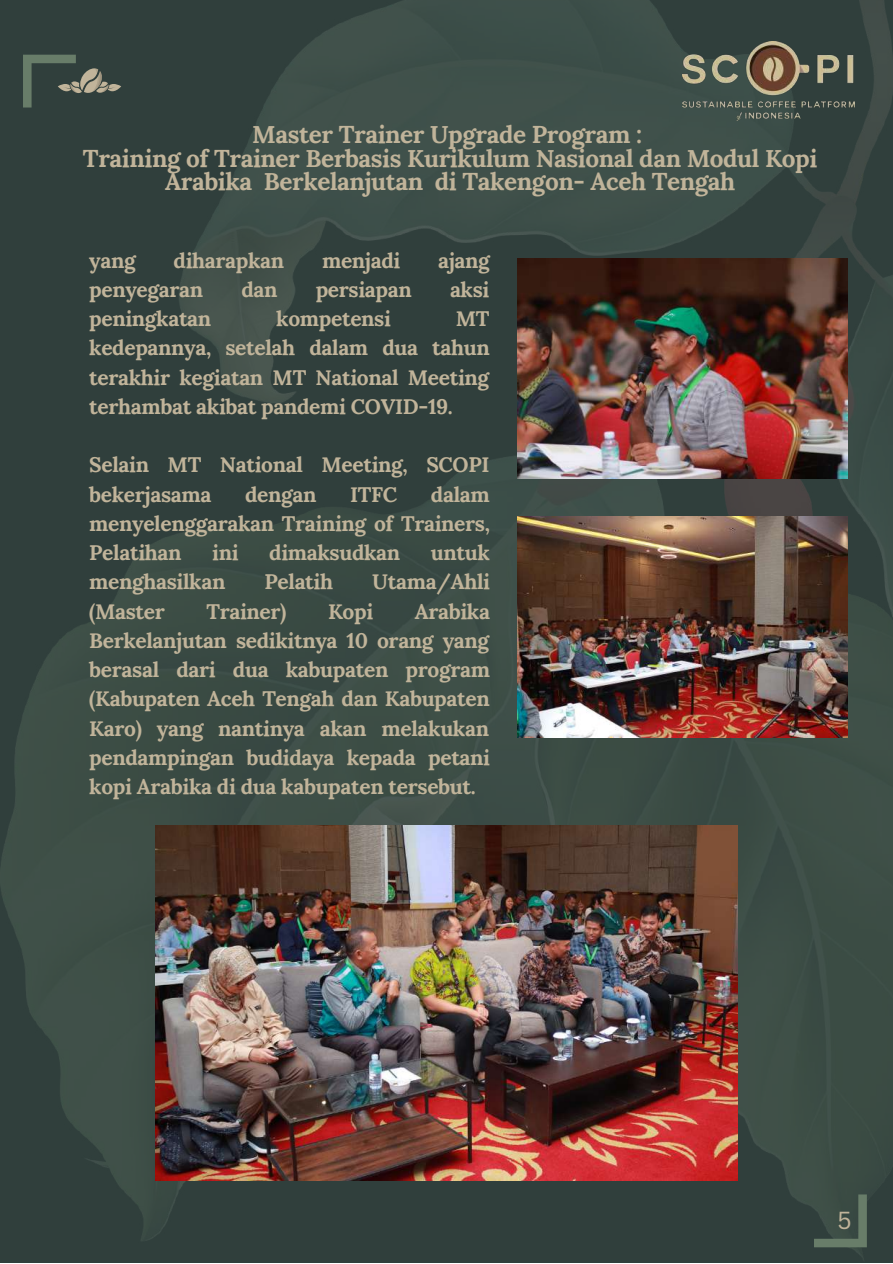
<style>
.page{position:relative;width:893px;height:1264px;background:#fff}
.page>*{position:absolute;margin:0;border:0;box-sizing:border-box;transform-origin:0 0}
.t1{font:700 24.3px/23.5px "Lora";letter-spacing:-.015em;color:#c1b49a;text-align:center}
.t2{font:24px "Canva Sans";color:#c1b49a}
.t3{font:700 21px/29.2px "Lora";letter-spacing:-.015em;color:#c1b49a;text-align:justify}
</style>
<div class="page">
<img style="left:0;top:0;width:892px;height:1262px">
<svg style="left:23px;top:55px;width:98px;height:52px;background:#4a564e"></svg>
<img style="left:682px;top:42px;width:172px;height:78px">
<img style="left:155px;top:825px;width:582px;height:355px">
<img style="left:517px;top:258px;width:330px;height:220px">
<img style="left:517px;top:516px;width:330px;height:221px">
<svg style="left:814px;top:1194px;width:52px;height:53px;background:#46584e"></svg>
<p class="t1" style="left:83px;top:122px;width:736px">Master Trainer Upgrade Program :<br>Training of Trainer Berbasis Kurikulum Nasional dan Modul Kopi<br>Arabika Berkelanjutan di Takengon- Aceh Tengah</p>
<p class="t3" style="left:89px;top:245px;width:48px">yang</p>
<p class="t3" style="left:173px;top:245px;width:112px">diharapkan</p>
<p class="t3" style="left:322px;top:245px;width:80px">menjadi</p>
<p class="t3" style="left:438px;top:245px;width:53px">ajang</p>
<p class="t3" style="left:89px;top:275px;width:115px">penyegaran</p>
<p class="t3" style="left:241px;top:275px;width:38px">dan</p>
<p class="t3" style="left:316px;top:275px;width:98px">persiapan</p>
<p class="t3" style="left:450px;top:275px;width:41px">aksi</p>
<p class="t3" style="left:89px;top:304px;width:123px">peningkatan</p>
<p class="t3" style="left:276px;top:304px;width:116px">kompetensi</p>
<p class="t3" style="left:89px;top:304px;width:402px;text-indent:366px">MT kedepannya, setelah dalam dua tahun terakhir kegiatan MT National Meeting terhambat akibat pandemi COVID-19.</p>
<p class="t3" style="left:89px;top:450px;width:402px">Selain MT National Meeting, SCOPI bekerjasama</p>
<p class="t3" style="left:89px;top:479px;width:402px;text-indent:342px">dalam menyelenggarakan Training of Trainers, Pelatihan</p>
<p class="t3" style="left:245px;top:479px;width:73px">dengan</p>
<p class="t3" style="left:350px;top:479px;width:49px">ITFC</p>
<p class="t3" style="left:212px;top:538px;width:28px">ini</p>
<p class="t3" style="left:269px;top:538px;width:132px">dimaksudkan</p>
<p class="t3" style="left:431px;top:538px;width:60px">untuk</p>
<p class="t3" style="left:89px;top:567px;width:138px">menghasilkan</p>
<p class="t3" style="left:264px;top:567px;width:70px">Pelatih</p>
<p class="t3" style="left:372px;top:567px;width:119px">Utama/Ahli</p>
<p class="t3" style="left:89px;top:596px;width:77px">(Master</p>
<p class="t3" style="left:206px;top:596px;width:81px">Trainer)</p>
<p class="t3" style="left:328px;top:596px;width:47px">Kopi</p>
<p class="t3" style="left:89px;top:596px;width:402px;text-indent:325px">Arabika Berkelanjutan sedikitnya 10 orang yang berasal dari dua kabupaten program (Kabupaten Aceh Tengah dan Kabupaten Karo) yang nantinya akan melakukan pendampingan budidaya kepada petani kopi Arabika di dua kabupaten tersebut.</p>
<p class="t2" style="left:837px;top:1203px;width:16px">5</p>
</div>
